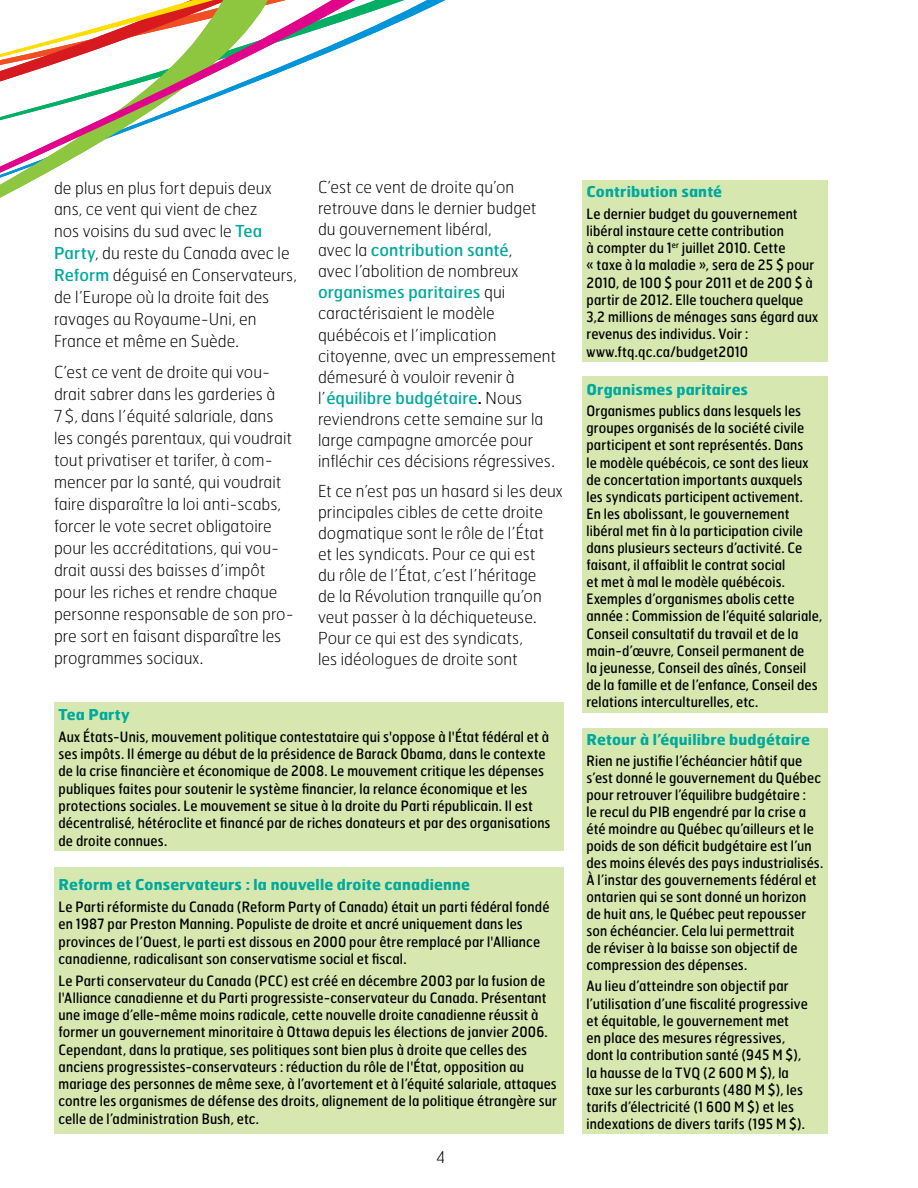
<style>
.page{position:relative;width:918px;height:1188px;background:#fff}
.page>*{position:absolute;margin:0;border:0;box-sizing:border-box;transform-origin:0 0}
.t1{font:100 16.5px/21px "Hermes";letter-spacing:.005em;color:#000}
.t2{font:700 15px "Hermes";letter-spacing:.01em;color:#00a99d}
.t3{font:14.25px/17.2px "Hermes";letter-spacing:.015em;color:#000;scale:.9 1}
.s1{font-weight:400;color:#00a99d}
.s2{font-weight:400}
</style>
<div class="page">
<svg style="left:0;top:0;width:446px;height:198px"></svg>
<div style="left:54px;top:702px;width:510px;height:149px;background:#d6e8b0"></div>
<div style="left:54px;top:868px;width:510px;height:266px;background:#d6e8b0"></div>
<div style="left:582px;top:180px;width:246px;height:181px;background:#d6e8b0"></div>
<div style="left:582px;top:376px;width:246px;height:337px;background:#d6e8b0"></div>
<div style="left:582px;top:728px;width:246px;height:406px;background:#d6e8b0"></div>
<p class="t1" style="left:54px;top:176px;width:245px;line-height:21.9px">de plus en plus fort depuis deux ans, ce vent qui vient de chez<br>nos voisins du sud avec le <span class="s1">Tea<br>Party</span>, du reste du Canada avec le<br><span class="s1">Reform</span> déguisé en Conservateurs, de l’Europe où la droite fait des ravages au Royaume-Uni, en<br>France et même en Suède.</p>
<p class="t1" style="left:54px;top:360px;width:242px;line-height:22px">C’est ce vent de droite qui vou&shy;drait sabrer dans les garderies à<br>7$, dans l’équité salariale, dans les congés parentaux, qui voudrait tout privatiser et tarifer, à com&shy;mencer par la santé, qui voudrait faire disparaître la loi anti-scabs, forcer le vote secret obligatoire pour les accréditations, qui vou&shy;drait aussi des baisses d’impôt pour les riches et rendre chaque personne responsable de son pro&shy;pre sort en faisant disparaître les programmes sociaux.</p>
<p class="t1" style="left:318px;top:177px;width:240px">C’est ce vent de droite qu’on retrouve dans le dernier budget du gouvernement libéral,<br>avec la <span class="s1">contribution santé</span>,<br>avec l’abolition de nombreux <span class="s1">organismes paritaires</span> qui caractérisaient le modèle québécois et l’implication citoyenne, avec un empressement démesuré à vouloir revenir à l’<span class="s1">équilibre budgétaire</span><span class="s2">.</span> Nous reviendrons cette semaine sur la large campagne amorcée pour infléchir ces décisions régressives.</p>
<p class="t1" style="left:318px;top:480px;width:246px">Et ce n’est pas un hasard si les deux principales cibles de cette droite dogmatique sont le rôle de l’État<br>et les syndicats. Pour ce qui est<br>du rôle de l’État, c’est l’héritage<br>de la Révolution tranquille qu’on veut passer à la déchiqueteuse.<br>Pour ce qui est des syndicats,<br>les idéologues de droite sont</p>
<p class="t2" style="left:58px;top:705px;width:73px">Tea Party</p>
<p class="t3" style="left:58px;top:728px;width:548px">Aux États-Unis, mouvement politique contestataire qui s'oppose à l'État fédéral et à ses impôts. Il émerge au début de la présidence de Barack Obama, dans le contexte de la crise financière et économique de 2008. Le mouvement critique les dépenses publiques faites pour soutenir le système financier, la relance économique et les protections sociales. Le mouvement se situe à la droite du Parti républicain. Il est décentralisé, hétéroclite et financé par de riches donateurs et par des organisations de droite connues.</p>
<p class="t2" style="left:58px;top:875px;width:413px">Reform et Conservateurs : la nouvelle droite canadienne</p>
<p class="t3" style="left:58px;top:898px;width:547px">Le Parti réformiste du Canada (Reform Party of Canada) était un parti fédéral fondé en 1987 par Preston Manning. Populiste de droite et ancré uniquement dans les provinces de l’Ouest, le parti est dissous en 2000 pour être remplacé par l'Alliance canadienne, radicalisant son conservatisme social et fiscal.</p>
<p class="t3" style="left:58px;top:971px;width:555px">Le Parti conservateur du Canada (PCC) est créé en décembre 2003 par la fusion de l'Alliance canadienne et du Parti progressiste-conservateur du Canada. Présentant une image d’elle-même moins radicale, cette nouvelle droite canadienne réussit à former un gouvernement minoritaire à Ottawa depuis les élections de janvier 2006.<br>Cependant, dans la pratique, ses politiques sont bien plus à droite que celles des anciens progressistes-conservateurs : réduction du rôle de l'État, opposition au mariage des personnes de même sexe, à l’avortement et à l’équité salariale, attaques contre les organismes de défense des droits, alignement de la politique étrangère sur celle de l’administration Bush, etc.</p>
<p class="t1" style="left:436px;top:1146px;width:11px">4</p>
<p class="t2" style="left:586px;top:182px;width:137px">Contribution santé</p>
<p class="t3" style="left:586px;top:204px;width:259px">Le dernier budget du gouvernement libéral instaure cette contribution<br>à compter du 1<sup>er</sup> juillet 2010. Cette<br>« taxe à la maladie », sera de 25 $ pour 2010, de 100 $ pour 2011 et de 200 $ à partir de 2012. Elle touchera quelque 3,2 millions de ménages sans égard aux revenus des individus. Voir : www.ftq.qc.ca/budget2010</p>
<p class="t2" style="left:586px;top:379px;width:163px">Organismes paritaires</p>
<p class="t3" style="left:586px;top:402px;width:263px">Organismes publics dans lesquels les groupes organisés de la société civile participent et sont représentés. Dans<br>le modèle québécois, ce sont des lieux de concertation importants auxquels les syndicats participent activement.<br>En les abolissant, le gouvernement libéral met fin à la participation civile dans plusieurs secteurs d’activité. Ce faisant, il affaiblit le contrat social<br>et met à mal le modèle québécois.<br>Exemples d’organismes abolis cette année : Commission de l’équité salariale, Conseil consultatif du travail et de la main-d’œuvre, Conseil permanent de<br>la jeunesse, Conseil des aînés, Conseil de la famille et de l’enfance, Conseil des relations interculturelles, etc.</p>
<p class="t2" style="left:586px;top:730px;width:225px">Retour à l’équilibre budgétaire</p>
<p class="t3" style="left:586px;top:752px;width:265px">Rien ne justifie l’échéancier hâtif que s’est donné le gouvernement du Québec pour retrouver l’équilibre budgétaire :<br>le recul du PIB engendré par la crise a été moindre au Québec qu’ailleurs et le poids de son déficit budgétaire est l’un des moins élevés des pays industrialisés.<br>À l’instar des gouvernements fédéral et ontarien qui se sont donné un horizon de huit ans, le Québec peut repousser son échéancier. Cela lui permettrait<br>de réviser à la baisse son objectif de compression des dépenses.</p>
<p class="t3" style="left:586px;top:977px;width:247px">Au lieu d’atteindre son objectif par l’utilisation d’une fiscalité progressive et équitable, le gouvernement met<br>en place des mesures régressives, dont la contribution santé (945 M $), la hausse de la TVQ (2 600 M $), la taxe sur les carburants (480 M $), les tarifs d’électricité (1 600 M $) et les indexations de divers tarifs (195 M $).</p>
</div>
